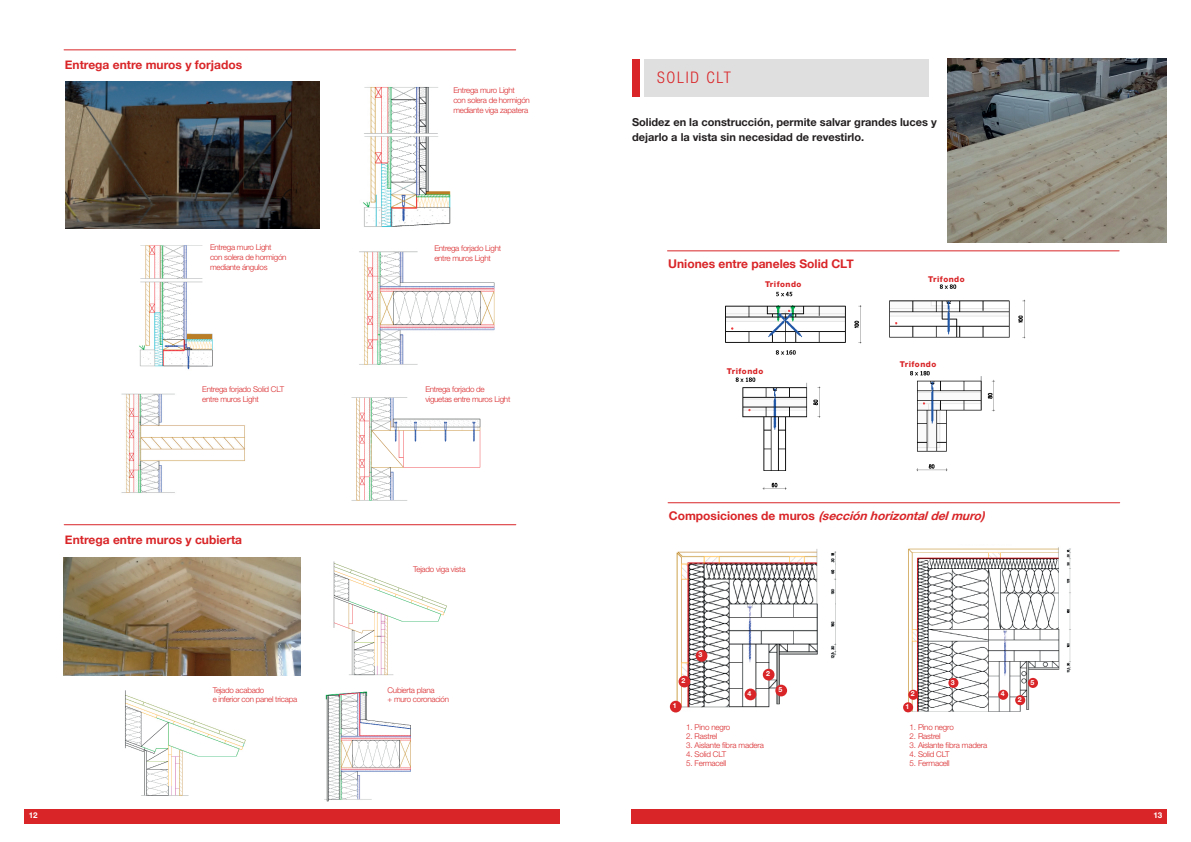
<style>
.page{position:relative;width:1191px;height:842px;background:#fff}
.page>*{position:absolute;margin:0;border:0;box-sizing:border-box;transform-origin:0 0}
.t1{font:300 condensed 16px "Helvetica Neue LT Pro";letter-spacing:.11em;color:#d92528}
.t2{font:700 12px "Helvetica Neue";color:#d92528}
.t3{font:italic 700 12px "Helvetica Neue";color:#d92528}
.t4{font:700 11px/15px "Helvetica Neue LT Pro";color:#231f20}
.t5{font:300 8px/10px "Helvetica Neue LT Pro";letter-spacing:-.03em;color:#d92528}
.t6{font:800 8px "Helvetica Neue LT Pro";letter-spacing:.06em;color:#d92528}
.t7{font:700 8px "Helvetica Neue LT Pro";color:#fff}
.t8{font:700 7px "Helvetica Neue LT Pro";color:#fff}
.s1{font-style:normal}
</style>
<div class="page">
<div style="left:25px;top:809px;width:534px;height:15px;background:#d92528"></div>
<div style="left:631px;top:809px;width:535px;height:15px;background:#d92528"></div>
<img style="left:65px;top:82px;width:254px;height:146px">
<hr style="left:64px;top:50px;width:452px;height:1px;background:#d92528">
<img style="left:363px;top:86px;width:88px;height:141px">
<img style="left:359px;top:251px;width:136px;height:114px">
<img style="left:139px;top:245px;width:74px;height:125px">
<img style="left:351px;top:397px;width:130px;height:104px">
<img style="left:64px;top:557px;width:236px;height:118px">
<img style="left:121px;top:393px;width:124px;height:100px">
<hr style="left:64px;top:524px;width:452px;height:1px;background:#d92528">
<img style="left:333px;top:561px;width:114px;height:115px">
<img style="left:125px;top:690px;width:121px;height:106px">
<img style="left:324px;top:691px;width:87px;height:111px">
<img style="left:725px;top:284px;width:301px;height:206px">
<div style="left:726px;top:274px;width:39px;height:17px;background:#fff"></div>
<div style="left:644px;top:59px;width:285px;height:38px;background:#e0dfdf"></div>
<div style="left:632px;top:59px;width:7px;height:38px;background:#d92528"></div>
<hr style="left:667px;top:251px;width:452px;height:1px;background:#d92528">
<img style="left:947px;top:58px;width:219px;height:184px">
<hr style="left:668px;top:502px;width:451px;height:1px;background:#d92528">
<img style="left:669px;top:549px;width:168px;height:163px">
<img style="left:903px;top:547px;width:168px;height:166px">
<div style="left:670px;top:701px;width:11px;height:11px;background:#d92528;border-radius:50%"></div>
<div style="left:903px;top:702px;width:10px;height:10px;background:#d92528;border-radius:50%"></div>
<div style="left:695px;top:650px;width:12px;height:12px;background:#d92528;border-radius:50%"></div>
<div style="left:678px;top:676px;width:12px;height:11px;background:#d92528;border-radius:50%"></div>
<div style="left:948px;top:678px;width:10px;height:10px;background:#d92528;border-radius:50%"></div>
<div style="left:908px;top:690px;width:10px;height:10px;background:#d92528;border-radius:50%"></div>
<div style="left:744px;top:688px;width:12px;height:12px;background:#d92528;border-radius:50%"></div>
<div style="left:998px;top:690px;width:10px;height:10px;background:#d92528;border-radius:50%"></div>
<div style="left:775px;top:685px;width:12px;height:11px;background:#d92528;border-radius:50%"></div>
<div style="left:1028px;top:678px;width:10px;height:10px;background:#d92528;border-radius:50%"></div>
<div style="left:763px;top:669px;width:11px;height:11px;background:#d92528;border-radius:50%"></div>
<div style="left:1015px;top:695px;width:10px;height:10px;background:#d92528;border-radius:50%"></div>
<h2 class="t2" style="left:65px;top:57px;width:179px">Entrega entre muros y forjados</h2>
<p class="t5" style="left:453px;top:85px;width:78px">Entrega muro Light<br>con solera de hormigón mediante viga zapatera</p>
<p class="t5" style="left:210px;top:242px;width:78px">Entrega muro Light<br>con solera de hormigón mediante ángulos</p>
<p class="t5" style="left:434px;top:242px;width:68px">Entrega forjado Light entre muros Light</p>
<p class="t5" style="left:202px;top:384px;width:83px">Entrega forjado Solid CLT entre muros Light</p>
<p class="t5" style="left:425px;top:384px;width:86px">Entrega forjado de viguetas entre muros Light</p>
<h2 class="t2" style="left:65px;top:532px;width:179px">Entrega entre muros y cubierta</h2>
<p class="t5" style="left:213px;top:686px;width:86px;line-height:9px">Tejado acabado<br>e inferior con panel tricapa</p>
<p class="t5" style="left:413px;top:564px;width:54px">Tejado viga vista</p>
<p class="t5" style="left:387px;top:685px;width:63px;line-height:9px">Cubierta plana<br>+ muro coronación</p>
<h1 class="t1" style="left:657px;top:68px;width:75px">SOLID CLT</h1>
<h3 class="t4" style="left:632px;top:115px;width:306px">Solidez en la construcción, permite salvar grandes luces y dejarlo a la vista sin necesidad de revestirlo.</h3>
<h2 class="t2" style="left:668px;top:256px;width:187px">Uniones entre paneles Solid CLT</h2>
<p class="t6" style="left:765px;top:279px;width:38px">Trifondo</p>
<p class="t6" style="left:727px;top:366px;width:38px">Trifondo</p>
<p class="t6" style="left:928px;top:274px;width:38px">Trifondo</p>
<p class="t6" style="left:900px;top:360px;width:38px">Trifondo</p>
<h2 class="t3" style="left:669px;top:508px;width:318px"><span class="s1">C o m p o s i c i o n e s d e m u r o s</span> (secciónhorizontaldelmuro)</h2>
<p class="t8" style="left:698px;top:650px;width:5px">3</p>
<p class="t8" style="left:766px;top:669px;width:5px">2</p>
<p class="t8" style="left:681px;top:676px;width:5px">2</p>
<p class="t8" style="left:951px;top:678px;width:5px">3</p>
<p class="t8" style="left:747px;top:689px;width:5px">4</p>
<p class="t8" style="left:910px;top:690px;width:5px">2</p>
<p class="t8" style="left:1000px;top:690px;width:5px">4</p>
<p class="t8" style="left:778px;top:685px;width:5px">5</p>
<p class="t8" style="left:673px;top:701px;width:5px">1</p>
<p class="t8" style="left:905px;top:702px;width:5px">1</p>
<p class="t5" style="left:686px;top:722px;width:46px">1. Pino negro</p>
<p class="t5" style="left:686px;top:731px;width:33px">2. Rastrel</p>
<p class="t5" style="left:686px;top:740px;width:79px">3. Aislante fibra madera</p>
<p class="t5" style="left:686px;top:749px;width:42px">4. Solid CLT</p>
<p class="t5" style="left:686px;top:758px;width:42px">5. Fermacell</p>
<p class="t5" style="left:909px;top:722px;width:46px">1. Pino negro</p>
<p class="t5" style="left:909px;top:731px;width:33px">2. Rastrel</p>
<p class="t5" style="left:909px;top:740px;width:79px">3. Aislante fibra madera</p>
<p class="t5" style="left:909px;top:749px;width:42px">4. Solid CLT</p>
<p class="t5" style="left:909px;top:758px;width:42px">5. Fermacell</p>
<p class="t8" style="left:1017px;top:695px;width:5px">2</p>
<p class="t8" style="left:1030px;top:678px;width:5px">5</p>
<p class="t7" style="left:29px;top:810px;width:10px">12</p>
<p class="t7" style="left:1153px;top:810px;width:10px">13</p>
</div>
